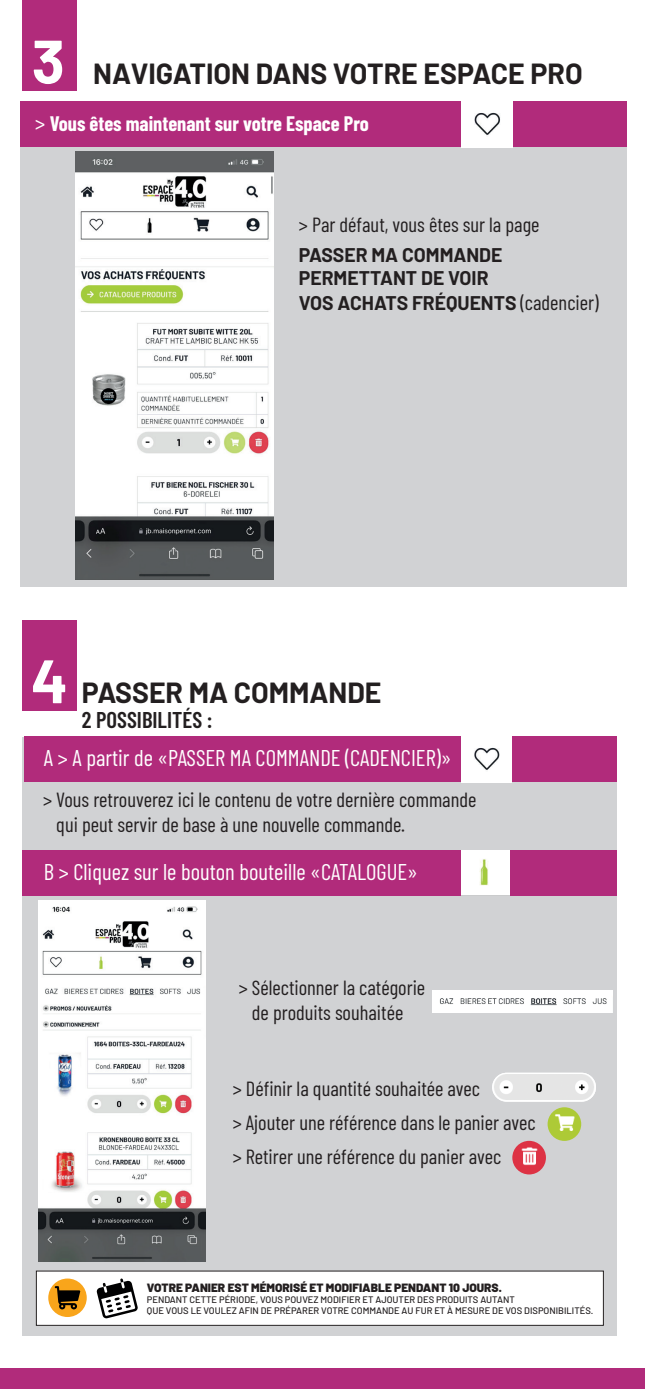
<style>
.page{position:relative;width:645px;height:1389px;background:#fff}
.page>*{position:absolute;margin:0;border:0;box-sizing:border-box;transform-origin:0 0}
.t1{font:700 28.35px "Barlow";color:#231f20}
.t2{font:22.75px "Barlow Condensed";color:#fff}
.t3{font:600 22.75px "Barlow Condensed";color:#231f20}
.t4{font:20.47px/24.5px "Barlow Condensed";color:#231f20}
.t5{font:700 20.47px "Barlow Condensed";color:#fff}
.t6{font:700 19.43px/23.8px "Barlow";color:#231f20}
.t7{font:900 11.9px "Barlow";color:#231f20}
.t8{font:500 9.45px/11.2px "Barlow";color:#231f20}
.s1{font-size:61.25px;color:#fff}
.s2{font-weight:400;font-size:22.75px}
.s3{font-family:"Barlow Condensed";font-weight:400;font-size:20.47px}
</style>
<div class="page">
<div style="left:21px;top:101px;width:606px;height:486px;background:#d1d2d4"></div>
<div style="left:21px;top:101px;width:606px;height:45px;background:#b12b7b"></div>
<div style="left:22px;top:0;width:54px;height:91px;background:#b12b7b"></div>
<div style="left:22px;top:737px;width:595px;height:598px;background:#d1d2d4"></div>
<div style="left:22px;top:851px;width:595px;height:45px;background:#b12b7b"></div>
<div style="left:24px;top:737px;width:593px;height:45px;background:#b12b7b"></div>
<img style="left:547px;top:1107px;width:34px;height:34px;border-radius:17px">
<img style="left:512px;top:1141px;width:34px;height:33px;border-radius:17px">
<img style="left:492px;top:1073px;width:104px;height:29px;border-radius:14px">
<div style="left:36px;top:1271px;width:567px;height:54px;background:#fff"></div>
<div style="left:36px;top:1271px;width:567px;height:55px;border:1px solid #231f20"></div>
<svg style="left:96px;top:1278px;width:42px;height:41px"></svg>
<div style="left:48px;top:1279px;width:39px;height:38px;background:#f9a51b;border-radius:50%"></div>
<svg style="left:55px;top:1279px;width:25px;height:30px"></svg>
<div style="left:22px;top:620px;width:55px;height:91px;background:#b12b7b"></div>
<img style="left:75px;top:151px;width:198px;height:429px">
<img style="left:38px;top:900px;width:167px;height:361px">
<img style="left:461px;top:851px;width:49px;height:45px">
<img style="left:461px;top:737px;width:51px;height:45px">
<img style="left:461px;top:102px;width:51px;height:45px">
<img style="left:433px;top:990px;width:180px;height:23px">
<div style="left:0;top:1369px;width:645px;height:20px;background:#b12b7b"></div>
<h1 class="t1" style="left:32px;top:52px;width:552px"><span class="s1">3</span> NAVIGATION DANS VOTRE ESPACE PRO</h1>
<p class="t5" style="left:35px;top:110px;width:335px"><span class="s2">&gt;</span> Vous êtes maintenant sur votre Espace Pro</p>
<p class="t4" style="left:299px;top:211px;width:242px">&gt; Par défaut, vous êtes sur la page</p>
<p class="t6" style="left:299px;top:242px;width:301px">PASSER MA COMMANDE<br>PERMETTANT DE VOIR<br>VOS ACHATS FRÉQUENTS <span class="s3">(cadencier)</span></p>
<h1 class="t1" style="left:31px;top:672px;width:352px"><span class="s1">4</span> PASSER MA COMMANDE</h1>
<p class="t3" style="left:82px;top:704px;width:132px">2 POSSIBILITÉS :</p>
<p class="t2" style="left:44px;top:742px;width:409px">A &gt; A partir de «PASSER MA COMMANDE (CADENCIER)»</p>
<p class="t4" style="left:56px;top:786px;width:422px;text-indent:-13px">&gt; Vous retrouverez ici le contenu de votre dernière commande qui peut servir de base à une nouvelle commande.</p>
<p class="t2" style="left:44px;top:855px;width:375px">B &gt; Cliquez sur le bouton bouteille «CATALOGUE»</p>
<p class="t4" style="left:239px;top:974px;width:188px;text-align:center">&gt; Sélectionner la catégorie de produits souhaitée</p>
<p class="t4" style="left:233px;top:1070px;width:305px;line-height:34.3px">&gt; Définir la quantité souhaitée avec<br>&gt; Ajouter une référence dans le panier avec &gt; Retirer une référence du panier avec</p>
<p class="t7" style="left:147px;top:1278px;width:356px">VOTRE PANIER EST MÉMORISÉ ET MODIFIABLE PENDANT 10 JOURS.</p>
<p class="t8" style="left:147px;top:1293px;width:448px">PENDANT CETTE PÉRIODE, VOUS POUVEZ MODIFIER ET AJOUTER DES PRODUITS AUTANT<br>QUE VOUS LE VOULEZ AFIN DE PRÉPARER VOTRE COMMANDE AU FUR ET À MESURE DE VOS DISPONIBILITÉS.</p>
</div>
